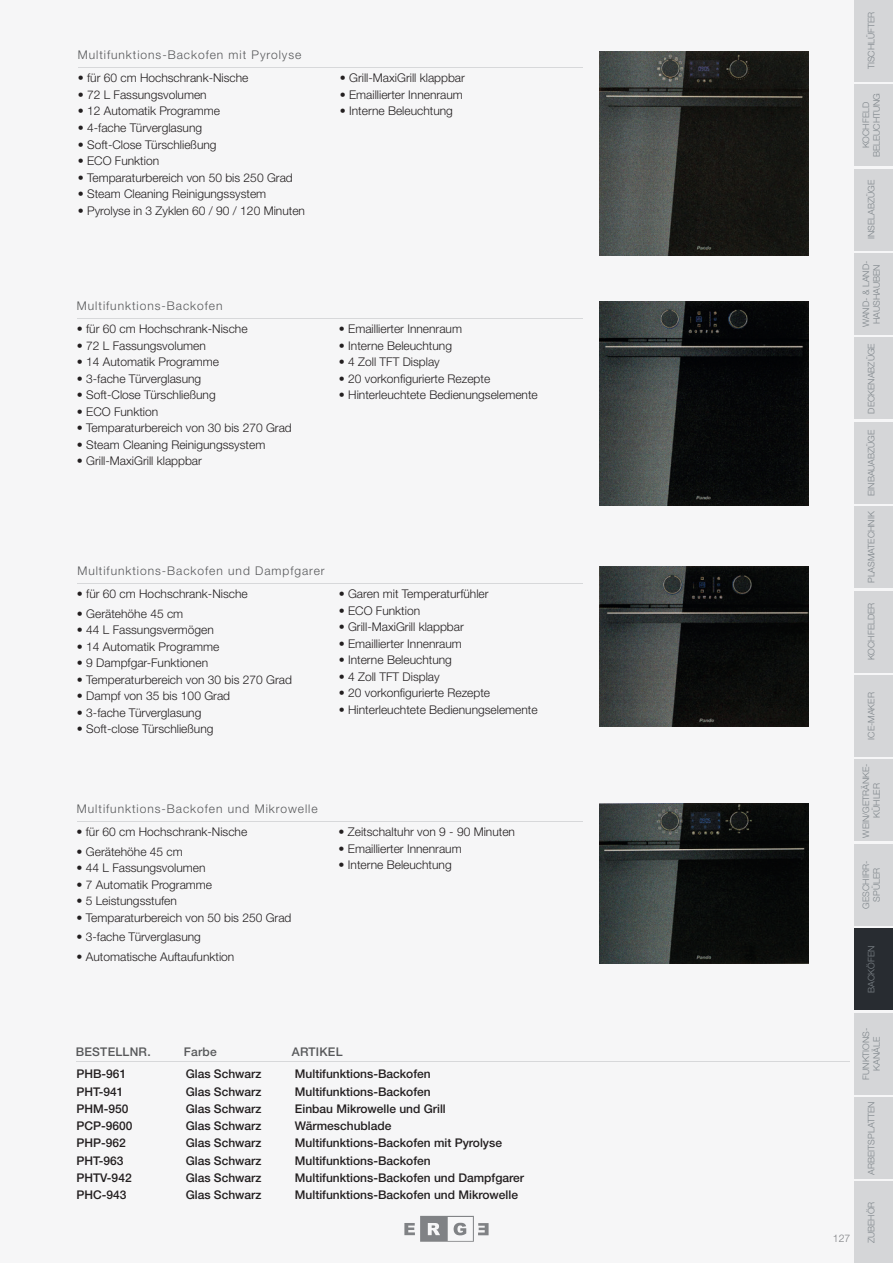
<style>
.page{position:relative;width:893px;height:1263px;background:#f6f6f7}
.page>*{position:absolute;margin:0;border:0;box-sizing:border-box;transform-origin:0 0}
.t1{font:300 12px "Helvetica Neue LT Std";color:#231f20}
.t2{font:500 12px "Helvetica Neue LT Std";color:#231f20}
.t3{font:300 12px "Helvetica Neue LT Std";letter-spacing:.08em;color:#57585a}
.t4{font:500 12px "Helvetica Neue LT Std";letter-spacing:.02em;color:#57585a}
.t5{font:300 10.5px "Helvetica Neue LT Std";color:#808285}
.t6{font:300 9px/10.8px "Helvetica Neue LT Std";color:#7e858a;text-align:center}
</style>
<div class="page">
<svg style="left:404px;top:1216px;width:85px;height:26px"></svg>
<svg style="left:855px;top:81px;width:38px;height:1101px"></svg>
<div style="left:855px;top:169px;width:38px;height:81px;background:#d5d6d8"></div>
<div style="left:855px;top:253px;width:38px;height:82px;background:#d5d6d8"></div>
<div style="left:855px;top:338px;width:38px;height:81px;background:#d5d6d8"></div>
<div style="left:855px;top:422px;width:38px;height:81px;background:#d5d6d8"></div>
<div style="left:855px;top:507px;width:38px;height:81px;background:#d5d6d8"></div>
<div style="left:855px;top:675px;width:38px;height:81px;background:#d5d6d8"></div>
<div style="left:855px;top:929px;width:38px;height:81px;background:#282c31"></div>
<div style="left:855px;top:1013px;width:38px;height:81px;background:#d5d6d8"></div>
<div style="left:855px;top:760px;width:38px;height:81px;background:#d5d6d8"></div>
<div style="left:855px;top:591px;width:38px;height:81px;background:#d5d6d8"></div>
<div style="left:855px;top:1097px;width:38px;height:81px;background:#d5d6d8"></div>
<div style="left:855px;top:1182px;width:38px;height:81px;background:#d5d6d8"></div>
<div style="left:855px;top:0;width:38px;height:81px;background:#d5d6d8"></div>
<div style="left:855px;top:85px;width:38px;height:81px;background:#d5d6d8"></div>
<div style="left:855px;top:844px;width:38px;height:81px;background:#d5d6d8"></div>
<hr style="left:76px;top:1061px;width:774px;height:1px;background:#d7d8da">
<hr style="left:77px;top:318px;width:506px;height:1px;background:#d7d8da">
<hr style="left:77px;top:583px;width:506px;height:1px;background:#d7d8da">
<hr style="left:77px;top:821px;width:506px;height:1px;background:#d7d8da">
<img style="left:600px;top:804px;width:209px;height:159px">
<img style="left:600px;top:566px;width:209px;height:161px">
<img style="left:600px;top:301px;width:209px;height:205px">
<hr style="left:78px;top:67px;width:505px;height:1px;background:#d7d8da">
<img style="left:600px;top:51px;width:209px;height:204px">
<p class="t3" style="left:78px;top:48px;width:225px">Multifunktions-Backofen mit Pyrolyse</p>
<p class="t1" style="left:78px;top:71px;width:172px">• für 60 cm Hochschrank-Nische</p>
<p class="t1" style="left:78px;top:87px;width:130px">• 72 L Fassungsvolumen</p>
<p class="t1" style="left:78px;top:104px;width:144px">• 12 Automatik Programme</p>
<p class="t1" style="left:78px;top:120px;width:126px">• 4-fache Türverglasung</p>
<p class="t1" style="left:78px;top:137px;width:140px">• Soft-Close Türschließung</p>
<p class="t1" style="left:78px;top:153px;width:83px">• ECO Funktion</p>
<p class="t1" style="left:78px;top:170px;width:216px">• Temparaturbereich von 50 bis 250 Grad</p>
<p class="t1" style="left:78px;top:186px;width:190px">• Steam Cleaning Reinigungssystem</p>
<p class="t1" style="left:78px;top:203px;width:229px">• Pyrolyse in 3 Zyklen 60 / 90 / 120 Minuten</p>
<p class="t3" style="left:77px;top:298px;width:147px">Multifunktions-Backofen</p>
<p class="t1" style="left:77px;top:321px;width:172px">• für 60 cm Hochschrank-Nische</p>
<p class="t1" style="left:77px;top:338px;width:130px">• 72 L Fassungsvolumen</p>
<p class="t1" style="left:77px;top:354px;width:144px">• 14 Automatik Programme</p>
<p class="t1" style="left:77px;top:371px;width:126px">• 3-fache Türverglasung</p>
<p class="t1" style="left:77px;top:387px;width:140px">• Soft-Close Türschließung</p>
<p class="t1" style="left:77px;top:404px;width:83px">• ECO Funktion</p>
<p class="t1" style="left:77px;top:420px;width:216px">• Temparaturbereich von 30 bis 270 Grad</p>
<p class="t1" style="left:77px;top:437px;width:190px">• Steam Cleaning Reinigungssystem</p>
<p class="t1" style="left:77px;top:453px;width:127px">• Grill-MaxiGrill klappbar</p>
<p class="t1" style="left:340px;top:71px;width:127px">• Grill-MaxiGrill klappbar</p>
<p class="t1" style="left:340px;top:87px;width:125px">• Emaillierter Innenraum</p>
<p class="t1" style="left:340px;top:104px;width:115px">• Interne Beleuchtung</p>
<p class="t1" style="left:339px;top:321px;width:125px">• Emaillierter Innenraum</p>
<p class="t1" style="left:339px;top:338px;width:115px">• Interne Beleuchtung</p>
<p class="t1" style="left:339px;top:354px;width:102px">• 4 Zoll TFT Display</p>
<p class="t1" style="left:339px;top:371px;width:153px">• 20 vorkonfigurierte Rezepte</p>
<p class="t1" style="left:339px;top:387px;width:200px">• Hinterleuchtete Bedienungselemente</p>
<p class="t3" style="left:77px;top:563px;width:249px">Multifunktions-Backofen und Dampfgarer</p>
<p class="t1" style="left:77px;top:587px;width:172px">• für 60 cm Hochschrank-Nische</p>
<p class="t1" style="left:77px;top:606px;width:108px">• Gerätehöhe 45 cm</p>
<p class="t1" style="left:77px;top:623px;width:138px">• 44 L Fassungsvermögen</p>
<p class="t1" style="left:77px;top:639px;width:144px">• 14 Automatik Programme</p>
<p class="t1" style="left:77px;top:656px;width:133px">• 9 Dampfgar-Funktionen</p>
<p class="t1" style="left:77px;top:672px;width:216px">• Temperaturbereich von 30 bis 270 Grad</p>
<p class="t1" style="left:77px;top:689px;width:155px">• Dampf von 35 bis 100 Grad</p>
<p class="t1" style="left:77px;top:705px;width:126px">• 3-fache Türverglasung</p>
<p class="t1" style="left:77px;top:722px;width:138px">• Soft-close Türschließung</p>
<p class="t1" style="left:339px;top:587px;width:151px">• Garen mit Temperaturfühler</p>
<p class="t1" style="left:339px;top:603px;width:83px">• ECO Funktion</p>
<p class="t1" style="left:339px;top:620px;width:127px">• Grill-MaxiGrill klappbar</p>
<p class="t1" style="left:339px;top:636px;width:125px">• Emaillierter Innenraum</p>
<p class="t1" style="left:339px;top:653px;width:115px">• Interne Beleuchtung</p>
<p class="t1" style="left:339px;top:669px;width:102px">• 4 Zoll TFT Display</p>
<p class="t1" style="left:339px;top:686px;width:153px">• 20 vorkonfigurierte Rezepte</p>
<p class="t1" style="left:339px;top:702px;width:200px">• Hinterleuchtete Bedienungselemente</p>
<p class="t3" style="left:77px;top:801px;width:242px">Multifunktions-Backofen und Mikrowelle</p>
<p class="t1" style="left:77px;top:824px;width:172px">• für 60 cm Hochschrank-Nische</p>
<p class="t1" style="left:77px;top:844px;width:108px">• Gerätehöhe 45 cm</p>
<p class="t1" style="left:77px;top:860px;width:130px">• 44 L Fassungsvolumen</p>
<p class="t1" style="left:77px;top:877px;width:137px">• 7 Automatik Programme</p>
<p class="t1" style="left:77px;top:893px;width:102px">• 5 Leistungsstufen</p>
<p class="t1" style="left:77px;top:910px;width:216px">• Temparaturbereich von 50 bis 250 Grad</p>
<p class="t1" style="left:77px;top:929px;width:126px">• 3-fache Türverglasung</p>
<p class="t1" style="left:77px;top:949px;width:159px">• Automatische Auftaufunktion</p>
<p class="t1" style="left:339px;top:824px;width:178px">• Zeitschaltuhr von 9 - 90 Minuten</p>
<p class="t1" style="left:339px;top:841px;width:125px">• Emaillierter Innenraum</p>
<p class="t1" style="left:339px;top:857px;width:115px">• Interne Beleuchtung</p>
<p class="t4" style="left:76px;top:1044px;width:76px">BESTELLNR.</p>
<p class="t4" style="left:184px;top:1044px;width:34px">Farbe</p>
<p class="t4" style="left:292px;top:1044px;width:52px">ARTIKEL</p>
<p class="t2" style="left:77px;top:1067px;width:51px">PHB-961</p>
<p class="t2" style="left:186px;top:1067px;width:77px">Glas Schwarz</p>
<p class="t2" style="left:295px;top:1067px;width:137px">Multifunktions-Backofen</p>
<p class="t2" style="left:77px;top:1084px;width:48px">PHT-941</p>
<p class="t2" style="left:186px;top:1084px;width:77px">Glas Schwarz</p>
<p class="t2" style="left:295px;top:1084px;width:137px">Multifunktions-Backofen</p>
<p class="t2" style="left:77px;top:1101px;width:54px">PHM-950</p>
<p class="t2" style="left:186px;top:1101px;width:77px">Glas Schwarz</p>
<p class="t2" style="left:295px;top:1101px;width:152px">Einbau Mikrowelle und Grill</p>
<p class="t2" style="left:77px;top:1119px;width:58px">PCP-9600</p>
<p class="t2" style="left:186px;top:1119px;width:77px">Glas Schwarz</p>
<p class="t2" style="left:295px;top:1119px;width:98px">Wärmeschublade</p>
<p class="t2" style="left:77px;top:1136px;width:51px">PHP-962</p>
<p class="t2" style="left:186px;top:1136px;width:77px">Glas Schwarz</p>
<p class="t2" style="left:295px;top:1136px;width:209px">Multifunktions-Backofen mit Pyrolyse</p>
<p class="t2" style="left:77px;top:1153px;width:48px">PHT-963</p>
<p class="t2" style="left:186px;top:1153px;width:77px">Glas Schwarz</p>
<p class="t2" style="left:295px;top:1153px;width:137px">Multifunktions-Backofen</p>
<p class="t2" style="left:77px;top:1170px;width:57px">PHTV-942</p>
<p class="t2" style="left:186px;top:1170px;width:77px">Glas Schwarz</p>
<p class="t2" style="left:295px;top:1170px;width:231px">Multifunktions-Backofen und Dampfgarer</p>
<p class="t2" style="left:77px;top:1188px;width:52px">PHC-943</p>
<p class="t2" style="left:186px;top:1188px;width:77px">Glas Schwarz</p>
<p class="t2" style="left:295px;top:1188px;width:225px">Multifunktions-Backofen und Mikrowelle</p>
<p class="t6" style="left:866px;top:69px;width:59px;rotate:-90deg">TISCHLÜFTER</p>
<p class="t6" style="left:860px;top:157px;width:66px;rotate:-90deg">KOCHFELD<br>BELEUCHTUNG</p>
<p class="t6" style="left:866px;top:239px;width:61px;rotate:-90deg">INSELABZÜGE</p>
<p class="t6" style="left:860px;top:327px;width:68px;rotate:-90deg">WAND- &amp; LAND-<br>HAUSHAUBEN</p>
<p class="t6" style="left:866px;top:414px;width:72px;rotate:-90deg">DECKENABZÜGE</p>
<p class="t6" style="left:866px;top:496px;width:68px;rotate:-90deg">EINBAUABZÜGE</p>
<p class="t6" style="left:866px;top:583px;width:73px;rotate:-90deg">PLASMATECHNIK</p>
<p class="t6" style="left:866px;top:660px;width:59px;rotate:-90deg">KOCHFELDER</p>
<p class="t6" style="left:866px;top:740px;width:49px;rotate:-90deg">ICE-MAKER</p>
<p class="t6" style="left:860px;top:838px;width:76px;rotate:-90deg">WEIN/GETRÄNKE-<br>KÜHLER</p>
<p class="t6" style="left:860px;top:909px;width:49px;rotate:-90deg">GESCHIRR-<br>SPÜLER</p>
<p class="t5" style="left:833px;top:1232px;width:19px">127</p>
<p class="t6" style="left:866px;top:993px;width:49px;rotate:-90deg">BACKÖFEN</p>
<p class="t6" style="left:860px;top:1080px;width:54px;rotate:-90deg">FUNKTIONS-<br>KANÄLE</p>
<p class="t6" style="left:866px;top:1174px;width:74px;rotate:-90deg">ARBEITSPLATTEN</p>
<p class="t6" style="left:866px;top:1243px;width:43px;rotate:-90deg">ZUBEHÖR</p>
</div>
